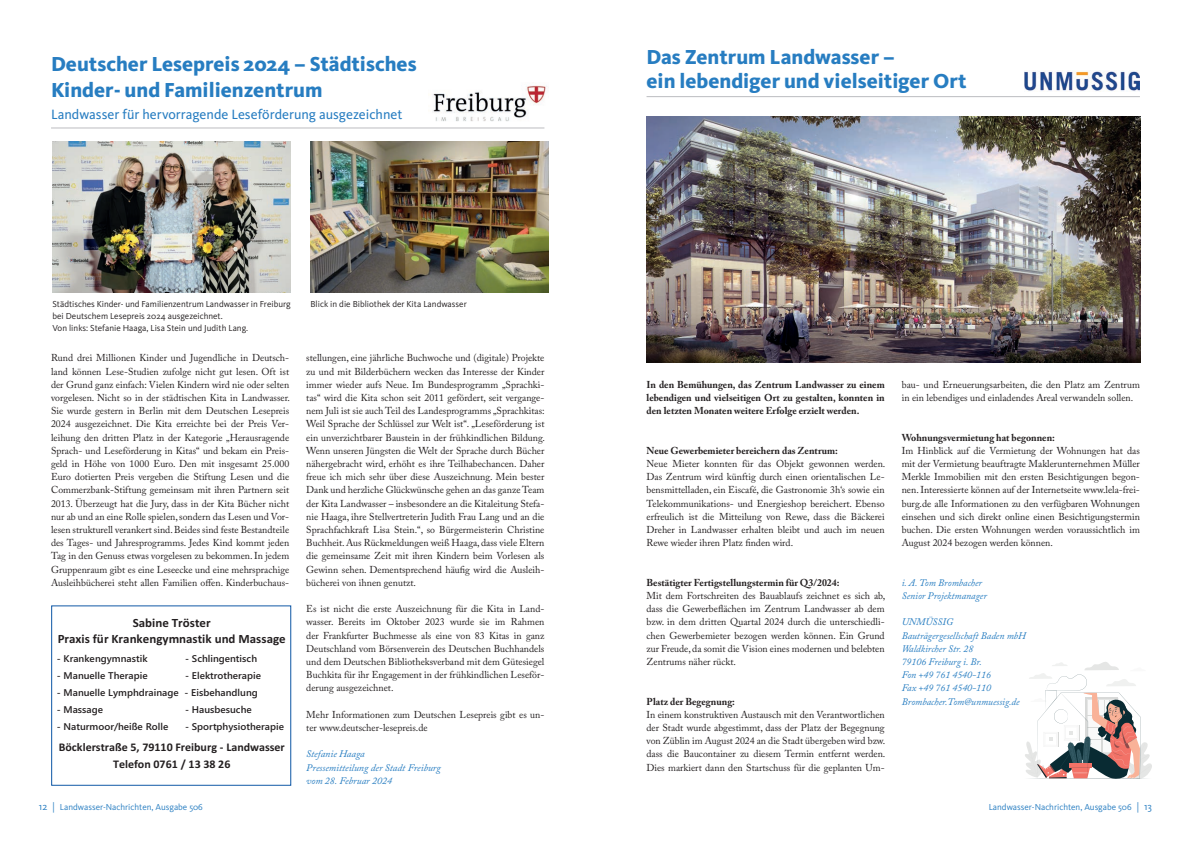
<style>
.page{position:relative;width:1191px;height:842px;background:#fff}
.page>*{position:absolute;margin:0;border:0;box-sizing:border-box;transform-origin:0 0}
.t1{font:800 21px/26.4px "Kievit OT";color:#277dc1}
.t2{font:14px "Kievit OT";color:#277dc1}
.t3{font:700 12.7px/15.5px "Calibri";color:#231f20;text-align:center}
.t4{font:700 11.8px/17.1px "Calibri";color:#231f20;text-align:center}
.Grundtext{font:10px/13.2px "Adobe Caslon Pro";color:#231f20;text-align:justify}
.Grundtext-2{font:700 10px/13.2px "Adobe Caslon Pro";color:#231f20;text-align:justify}
.Grundtext-3{font:italic 10px "Adobe Caslon Pro";color:#277dc1}
.t5{font:700 9.8px "Yu Gothic UI";color:#231f20}
.Bildunterschrift{font:9px/11.8px "Kievit OT";color:#231f20}
.t6{font:9px "Kievit OT";color:#277dc1}
.s1{font-size:10.5px}
</style>
<div class="page">
<img style="left:433px;top:85px;width:114px;height:36px">
<hr style="left:51px;top:128px;width:493px;height:1px;background:#bcbdc0">
<img style="left:52px;top:142px;width:239px;height:150px">
<img style="left:310px;top:142px;width:239px;height:150px">
<div style="left:51px;top:605px;width:240px;height:181px;border:1px solid #0e57a5"></div>
<hr style="left:646px;top:96px;width:494px;height:1px;background:#bcbdc0">
<img style="left:646px;top:117px;width:494px;height:246px">
<img style="left:1024px;top:70px;width:116px;height:21px">
<svg style="left:1025px;top:662px;width:127px;height:117px"></svg>
<p class="t1" style="left:51px;top:50px;width:367px">Deutscher Lesepreis 2024 – Städtisches<br>Kinder- und Familienzentrum</p>
<p class="t2" style="left:51px;top:106px;width:353px">Landwasser für hervorragende Leseförderung ausgezeichnet</p>
<p class="Bildunterschrift" style="left:52px;top:298px;width:240px">Städtisches Kinder- und Familienzentrum Landwasser in Freiburg bei Deutschem Lesepreis 2024 ausgezeichnet.</p>
<p class="Bildunterschrift" style="left:52px;top:322px;width:197px">Von links: Stefanie Haaga, Lisa Stein und Judith Lang.</p>
<p class="Grundtext" style="left:51px;top:351px;width:240px">Rund drei Millionen Kinder und Jugendliche in Deutsch&shy;land können Lese-Studien zufolge nicht gut lesen. Oft ist der Grund ganz einfach: Vielen Kindern wird nie oder selten vorgelesen. Nicht so in der städtischen Kita in Landwasser.<br>Sie wurde gestern in Berlin mit dem Deutschen Lesepreis 2024 ausgezeichnet. Die Kita erreichte bei der Preis Ver&shy;leihung den dritten Platz in der Kategorie „Herausragende Sprach- und Leseförderung in Kitas“ und bekam ein Preis&shy;geld in Höhe von 1000 Euro. Den mit insgesamt 25.000<br>Euro dotierten Preis vergeben die Stiftung Lesen und die Commerzbank-Stiftung gemeinsam mit ihren Partnern seit 2013. Überzeugt hat die Jury, dass in der Kita Bücher nicht nur ab und an eine Rolle spielen, sondern das Lesen und Vor&shy;lesen strukturell verankert sind. Beides sind feste Bestandteile des Tages- und Jahresprogramms. Jedes Kind kommt jeden Tag in den Genuss etwas vorgelesen zu bekommen. In jedem Gruppenraum gibt es eine Leseecke und eine mehrsprachige Ausleihbücherei steht allen Familien offen. Kinderbuchaus-</p>
<p class="t3" style="left:58px;top:615px;width:229px">Sabine Tröster<br>Praxis für Krankengymnastik und Massage</p>
<p class="t5" style="left:57px;top:653px;width:92px">- Krankengymnastik</p>
<p class="t5" style="left:185px;top:653px;width:73px">- Schlingentisch</p>
<p class="t5" style="left:57px;top:670px;width:92px">- Manuelle Therapie</p>
<p class="t5" style="left:185px;top:670px;width:77px">- Elektrotherapie</p>
<p class="t5" style="left:57px;top:687px;width:203px">- Manuelle Lymphdrainage - Eisbehandlung</p>
<p class="t5" style="left:57px;top:704px;width:48px">- Massage</p>
<p class="t5" style="left:185px;top:704px;width:68px">- Hausbesuche</p>
<p class="t5" style="left:57px;top:721px;width:113px">- Naturmoor/heiße Rolle</p>
<p class="t5" style="left:185px;top:721px;width:100px">- Sportphysiotherapie</p>
<p class="t4" style="left:59px;top:739px;width:228px">Böcklerstraße 5, 79110 Freiburg - Landwasser<br>Telefon 0761 / 13 38 26</p>
<p class="Bildunterschrift" style="left:310px;top:298px;width:158px">Blick in die Bibliothek der Kita Landwasser</p>
<p class="Grundtext" style="left:306px;top:351px;width:240px">stellungen, eine jährliche Buchwoche und (digitale) Projekte zu und mit Bilderbüchern wecken das Interesse der Kinder immer wieder aufs Neue. Im Bundesprogramm „Sprachki&shy;tas“ wird die Kita schon seit 2011 gefördert, seit vergange&shy;nem Juli ist sie auch Teil des Landesprogramms „Sprachkitas:<br>Weil Sprache der Schlüssel zur Welt ist“. „Leseförderung ist ein unverzichtbarer Baustein in der frühkindlichen Bildung.<br>Wenn unseren Jüngsten die Welt der Sprache durch Bücher nähergebracht wird, erhöht es ihre Teilhabechancen. Daher freue ich mich sehr über diese Auszeichnung. Mein bester Dank und herzliche Glückwünsche gehen an das ganze Team der Kita Landwasser – insbesondere an die Kitaleitung Stefa&shy;nie Haaga, ihre Stellvertreterin Judith Frau Lang und an die Sprachfachkraft Lisa Stein.“, so Bürgermeisterin Christine Buchheit. Aus Rückmeldungen weiß Haaga, dass viele Eltern die gemeinsame Zeit mit ihren Kindern beim Vorlesen als Gewinn sehen. Dementsprechend häufig wird die Ausleih&shy;bücherei von ihnen genutzt.</p>
<p class="Grundtext" style="left:306px;top:602px;width:240px">Es ist nicht die erste Auszeichnung für die Kita in Land&shy;wasser. Bereits im Oktober 2023 wurde sie im Rahmen der Frankfurter Buchmesse als eine von 83 Kitas in ganz Deutschland vom Börsenverein des Deutschen Buchhandels und dem Deutschen Bibliotheksverband mit dem Gütesiegel Buchkita für ihr Engagement in der frühkindlichen Leseför&shy;derung ausgezeichnet.</p>
<p class="Grundtext" style="left:306px;top:708px;width:240px">Mehr Informationen zum Deutschen Lesepreis gibt es un&shy;ter www.deutscher-lesepreis.de</p>
<p class="Grundtext-3" style="left:306px;top:748px;width:60px">Stefanie Haaga</p>
<p class="Grundtext-3" style="left:306px;top:761px;width:136px">Pressemitteilung der Stadt Freiburg</p>
<p class="Grundtext-3" style="left:306px;top:774px;width:87px">vom 28. Februar 2024</p>
<p class="t1" style="left:646px;top:45px;width:321px;line-height:24px">Das Zentrum Landwasser –<br>ein lebendiger und vielseitiger Ort</p>
<p class="Grundtext-2" style="left:646px;top:378px;width:240px">In den Bemühungen, das Zentrum Landwasser zu einem lebendigen und vielseitigen Ort zu gestalten, konnten in den letzten Monaten weitere Erfolge erzielt werden.</p>
<p class="Grundtext-2" style="left:646px;top:444px;width:193px">Neue Gewerbemieter bereichern das Zentrum:</p>
<p class="Grundtext" style="left:646px;top:457px;width:240px">Neue Mieter konnten für das Objekt gewonnen werden.<br>Das Zentrum wird künftig durch einen orientalischen Le&shy;bensmittelladen, ein Eiscafé, die Gastronomie 3h‘s sowie ein Telekommunikations- und Energieshop bereichert. Ebenso erfreulich ist die Mitteilung von Rewe, dass die Bäckerei Dreher in Landwasser erhalten bleibt und auch im neuen Rewe wieder ihren Platz finden wird.</p>
<p class="Grundtext-2" style="left:646px;top:576px;width:194px">Bestätigter Fertigstellungstermin für Q3/2024:</p>
<p class="Grundtext" style="left:646px;top:589px;width:240px">Mit dem Fortschreiten des Bauablaufs zeichnet es sich ab, dass die Gewerbeflächen im Zentrum Landwasser ab dem bzw. in dem dritten Quartal 2024 durch die unterschiedli&shy;chen Gewerbemieter bezogen werden können. Ein Grund zur Freude, da somit die Vision eines modernen und belebten Zentrums näher rückt.</p>
<p class="Grundtext-2" style="left:646px;top:694px;width:90px">Platz der Begegnung:</p>
<p class="Grundtext" style="left:646px;top:708px;width:240px">In einem konstruktiven Austausch mit den Verantwortlichen der Stadt wurde abgestimmt, dass der Platz der Begegnung von Züblin im August 2024 an die Stadt übergeben wird bzw. dass die Baucontainer zu diesem Termin entfernt werden.<br>Dies markiert dann den Startschuss für die geplanten Um-</p>
<p class="Grundtext" style="left:901px;top:378px;width:240px">bau- und Erneuerungsarbeiten, die den Platz am Zentrum in ein lebendiges und einladendes Areal verwandeln sollen.</p>
<p class="Grundtext-2" style="left:901px;top:430px;width:155px">Wohnungsvermietung hat begonnen:</p>
<p class="Grundtext" style="left:901px;top:444px;width:240px">Im Hinblick auf die Vermietung der Wohnungen hat das mit der Vermietung beauftragte Maklerunternehmen Müller Merkle Immobilien mit den ersten Besichtigungen begon&shy;nen. Interessierte können auf der Internetseite www.lela-frei&shy;burg.de alle Informationen zu den verfügbaren Wohnungen einsehen und sich direkt online einen Besichtigungstermin buchen. Die ersten Wohnungen werden voraussichtlich im August 2024 bezogen werden können.</p>
<p class="Grundtext-3" style="left:901px;top:576px;width:82px">i. A. Tom Brombacher</p>
<p class="Grundtext-3" style="left:901px;top:590px;width:87px">Senior Projektmanager</p>
<p class="Grundtext-3" style="left:901px;top:616px;width:53px">UNMÜSSIG</p>
<p class="Grundtext-3" style="left:901px;top:629px;width:126px">Bauträgergesellschaft Baden mbH</p>
<p class="Grundtext-3" style="left:901px;top:642px;width:73px">Waldkircher Str. 28</p>
<p class="Grundtext-3" style="left:901px;top:656px;width:82px">79106 Freiburg i. Br.</p>
<p class="Grundtext-3" style="left:901px;top:669px;width:91px">Fon +49 761 4540-116</p>
<p class="Grundtext-3" style="left:901px;top:682px;width:91px">Fax +49 761 4540-110</p>
<p class="Grundtext-3" style="left:901px;top:695px;width:119px">Brombacher.Tom@unmuessig.de</p>
<p class="t6" style="left:39px;top:802px;width:165px"><span class="s1">12 |</span> Landwasser-Nachrichten, Ausgabe 506</p>
<p class="t6" style="left:988px;top:802px;width:165px">Landwasser-Nachrichten, Ausgabe 506 <span class="s1">| 13</span></p>
</div>
